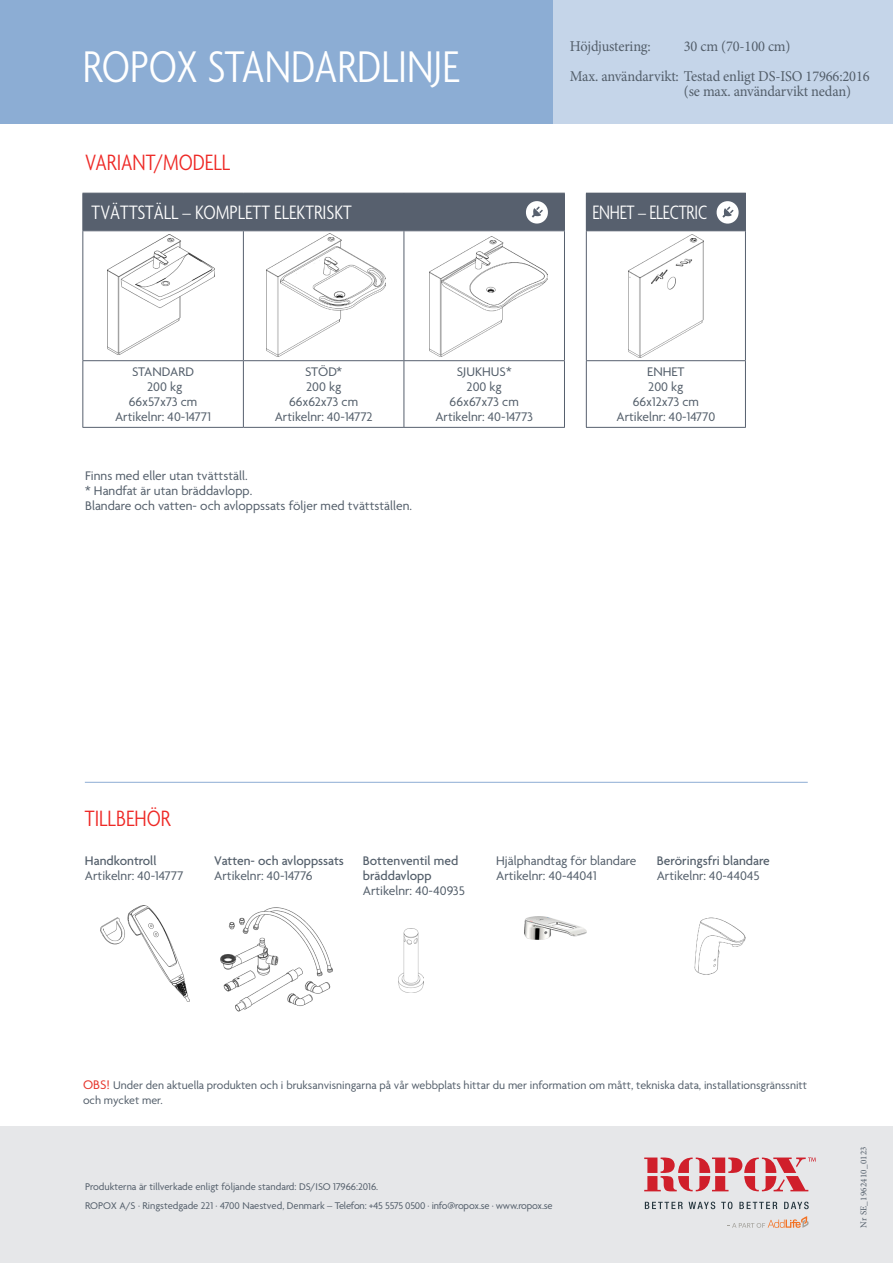
<style>
.page{position:relative;width:893px;height:1263px;background:#fff}
.page>*{position:absolute;margin:0;border:0;box-sizing:border-box;transform-origin:0 0}
.t1{font:300 condensed 48px "Agenda";color:#fff}
.t2{font:300 condensed 24px "Agenda";color:#ee2926}
.t3{font:300 condensed 21px "Agenda";color:#fff}
.t4{font:300 condensed 21px "Agenda";color:#fff;scale:.94 1}
.t5{font:15px "Minion Pro";letter-spacing:-.01em;color:#535e6a;scale:.96 1}
.t6{font:13.5px "Agenda";color:#535e6a}
.t7{font:500 13.5px/15px "Agenda";color:#535e6a}
.t8{font:12px/14.4px "Agenda";color:#535e6a}
.t9{font:10.5px "Agenda";letter-spacing:-.02em;color:#535e6a}
.t10{font:10.5px "Agenda";color:#535e6a}
.t11{font:9px "Minion Pro";letter-spacing:.025em;color:#535e6a}
.s1{font-size:13.5px;color:#e6352c}
</style>
<div class="page">
<div style="left:0;top:0;width:893px;height:123px;background:#8cadd4"></div>
<div style="left:553px;top:0;width:340px;height:123px;background:#c5d5e9"></div>
<div style="left:0;top:1127px;width:893px;height:136px;background:#e6e7e9"></div>
<svg style="left:645px;top:1202px;width:38px;height:7px"></svg>
<svg style="left:689px;top:1201px;width:26px;height:8px"></svg>
<svg style="left:721px;top:1201px;width:11px;height:8px"></svg>
<svg style="left:739px;top:1202px;width:38px;height:7px"></svg>
<svg style="left:784px;top:1201px;width:25px;height:8px"></svg>
<svg style="left:644px;top:1157px;width:172px;height:34px"></svg>
<svg style="left:727px;top:1216px;width:82px;height:12px"></svg>
<hr style="left:85px;top:782px;width:723px;height:1px;background:#8dadd4">
<div style="left:586px;top:193px;width:159px;height:38px;background:#57606e"></div>
<svg style="left:587px;top:231px;width:158px;height:196px"></svg>
<hr style="left:586px;top:193px;width:160px;height:1px;background:#57606e">
<hr style="left:745px;top:194px;width:1px;height:36px;background:#57606e">
<hr style="left:586px;top:230px;width:160px;height:1px;background:#57606e">
<hr style="left:586px;top:231px;width:1px;height:129px;background:#57606e">
<hr style="left:745px;top:231px;width:1px;height:129px;background:#57606e">
<hr style="left:586px;top:360px;width:160px;height:1px;background:#57606e">
<hr style="left:586px;top:361px;width:1px;height:66px;background:#57606e">
<hr style="left:745px;top:361px;width:1px;height:66px;background:#57606e">
<hr style="left:586px;top:427px;width:160px;height:1px;background:#57606e">
<svg style="left:83px;top:231px;width:481px;height:196px"></svg>
<hr style="left:82px;top:193px;width:161px;height:1px;background:#57606e">
<hr style="left:82px;top:194px;width:1px;height:36px;background:#57606e">
<hr style="left:404px;top:193px;width:161px;height:1px;background:#57606e">
<hr style="left:564px;top:194px;width:1px;height:36px;background:#57606e">
<hr style="left:82px;top:230px;width:161px;height:1px;background:#57606e">
<hr style="left:82px;top:231px;width:1px;height:129px;background:#57606e">
<hr style="left:243px;top:231px;width:1px;height:129px;background:#57606e">
<hr style="left:404px;top:230px;width:161px;height:1px;background:#57606e">
<hr style="left:404px;top:231px;width:1px;height:129px;background:#57606e">
<hr style="left:564px;top:231px;width:1px;height:129px;background:#57606e">
<hr style="left:82px;top:360px;width:161px;height:1px;background:#57606e">
<hr style="left:82px;top:361px;width:1px;height:66px;background:#57606e">
<hr style="left:243px;top:360px;width:161px;height:1px;background:#57606e">
<hr style="left:243px;top:361px;width:1px;height:66px;background:#57606e">
<hr style="left:404px;top:360px;width:161px;height:1px;background:#57606e">
<hr style="left:404px;top:361px;width:1px;height:66px;background:#57606e">
<hr style="left:564px;top:361px;width:1px;height:66px;background:#57606e">
<hr style="left:82px;top:427px;width:161px;height:1px;background:#57606e">
<hr style="left:243px;top:427px;width:161px;height:1px;background:#57606e">
<hr style="left:404px;top:427px;width:161px;height:1px;background:#57606e">
<img style="left:267px;top:234px;width:119px;height:123px">
<img style="left:430px;top:236px;width:117px;height:121px">
<svg style="left:717px;top:201px;width:22px;height:23px"></svg>
<div style="left:83px;top:193px;width:481px;height:38px;background:#57606e"></div>
<img style="left:107px;top:234px;width:107px;height:121px">
<img style="left:629px;top:235px;width:74px;height:123px">
<img style="left:220px;top:907px;width:113px;height:105px">
<img style="left:100px;top:905px;width:89px;height:97px">
<img style="left:399px;top:929px;width:24px;height:64px">
<img style="left:694px;top:917px;width:52px;height:58px">
<img style="left:524px;top:916px;width:62px;height:24px">
<p class="t1" style="left:83px;top:40px;width:378px">ROPOX STANDARDLINJE</p>
<p class="t2" style="left:85px;top:150px;width:147px">VARIANT/MODELL</p>
<p class="t3" style="left:91px;top:201px;width:262px">TVÄTTSTÄLL – KOMPLETT ELEKTRISKT</p>
<p class="t5" style="left:570px;top:36px;width:86px">Höjdjustering:</p>
<p class="t5" style="left:684px;top:36px;width:113px">30 cm (70-100 cm)</p>
<p class="t5" style="left:570px;top:66px;width:314px">Max. användarvikt: Testad enligt DS-ISO 17966:2016</p>
<p class="t5" style="left:684px;top:81px;width:176px">(se max. användarvikt nedan)</p>
<p class="t4" style="left:592px;top:201px;width:124px">ENHET – ELECTRIC</p>
<p class="t6" style="left:132px;top:365px;width:63px">STANDARD</p>
<p class="t6" style="left:147px;top:380px;width:37px">200 kg</p>
<p class="t6" style="left:129px;top:395px;width:70px">66x57x73 cm</p>
<p class="t6" style="left:115px;top:410px;width:98px">Artikelnr: 40-14771</p>
<p class="t6" style="left:305px;top:365px;width:39px">STÖD*</p>
<p class="t6" style="left:306px;top:380px;width:37px">200 kg</p>
<p class="t6" style="left:289px;top:395px;width:71px">66x62x73 cm</p>
<p class="t6" style="left:275px;top:410px;width:99px">Artikelnr: 40-14772</p>
<p class="t6" style="left:85px;top:469px;width:164px">Finns med eller utan tvättställ.</p>
<p class="t6" style="left:85px;top:484px;width:169px">* Handfat är utan bräddavlopp.</p>
<p class="t6" style="left:85px;top:499px;width:328px">Blandare och vatten- och avloppssats följer med tvättställen.</p>
<p class="t6" style="left:457px;top:365px;width:56px">SJUKHUS*</p>
<p class="t6" style="left:467px;top:380px;width:37px">200 kg</p>
<p class="t6" style="left:450px;top:395px;width:71px">66x67x73 cm</p>
<p class="t6" style="left:435px;top:410px;width:99px">Artikelnr: 40-14773</p>
<p class="t6" style="left:647px;top:365px;width:39px">ENHET</p>
<p class="t6" style="left:648px;top:380px;width:37px">200 kg</p>
<p class="t6" style="left:633px;top:395px;width:68px">66x12x73 cm</p>
<p class="t6" style="left:616px;top:410px;width:100px">Artikelnr: 40-14770</p>
<p class="t2" style="left:85px;top:805px;width:87px">TILLBEHÖR</p>
<p class="t7" style="left:85px;top:854px;width:73px">Handkontroll</p>
<p class="t6" style="left:85px;top:869px;width:100px">Artikelnr: 40-14777</p>
<p class="t7" style="left:214px;top:854px;width:131px">Vatten- och avloppssats</p>
<p class="t6" style="left:214px;top:869px;width:100px">Artikelnr: 40-14776</p>
<p class="t7" style="left:363px;top:854px;width:97px">Bottenventil med bräddavlopp</p>
<p class="t6" style="left:363px;top:884px;width:104px">Artikelnr: 40-40935</p>
<p class="t6" style="left:496px;top:854px;width:142px">Hjälphandtag för blandare</p>
<p class="t6" style="left:496px;top:869px;width:102px">Artikelnr: 40-44041</p>
<p class="t7" style="left:657px;top:854px;width:115px">Beröringsfri blandare</p>
<p class="t6" style="left:657px;top:869px;width:104px">Artikelnr: 40-44045</p>
<p class="t8" style="left:83px;top:1079px;width:726px"><span class="s1">OBS!</span> Under den aktuella produkten och i bruksanvisningarna på vår webbplats hittar du mer information om mått, tekniska data, installationsgränssnitt och mycket mer.</p>
<p class="t10" style="left:85px;top:1181px;width:295px">Produkterna är tillverkade enligt följande standard: DS/ISO 17966:2016.</p>
<p class="t9" style="left:85px;top:1200px;width:469px">ROPOX A/S · Ringstedgade 221 · 4700 Naestved, Denmark – Telefon: +45 5575 0500 · info@ropox.se · www.ropox.se</p>
<p class="t11" style="left:858px;top:1228px;width:83px;rotate:-90deg">Nr SE_1962410_0123</p>
</div>
